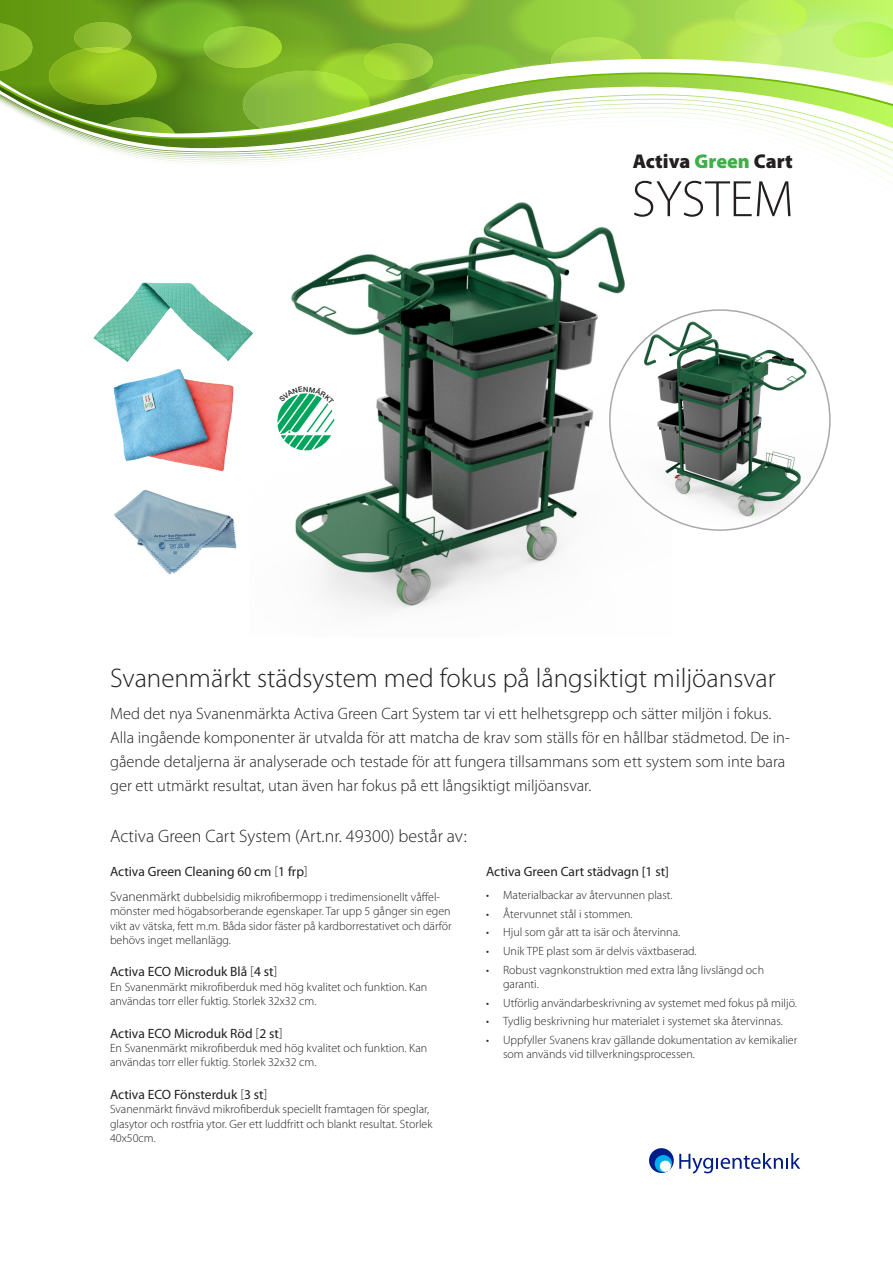
<style>
.page{position:relative;width:893px;height:1263px;background:#fff}
.page>*{position:absolute;margin:0;border:0;box-sizing:border-box;transform-origin:0 0}
.t1{font:300 51.6px "Myriad Pro";color:#231f20}
.t2{font:300 27px "Myriad Pro";color:#231f20}
.t3{font:900 19.95px "Myriad Pro";color:#231f20}
.t4{font:300 18px "Myriad Pro";color:#231f20}
.t5{font:300 16.5px/24px "Myriad Pro";color:#231f20}
.t6{font:13.5px "Myriad Pro";color:#231f20}
.t7{font:300 12px/14.4px "Myriad Pro";color:#231f20}
.s1{color:#40ae49}
.s2{font-weight:300}
.s3{font-size:13.5px}
</style>
<div class="page">
<svg style="left:0;top:0;width:893px;height:47px;background:#8cc23b"></svg>
<svg style="left:735px;top:0;width:72px;height:35px;background:#bcee5e"></svg>
<svg style="left:551px;top:37px;width:90px;height:10px"></svg>
<svg style="left:833px;top:22px;width:60px;height:25px"></svg>
<svg style="left:204px;top:26px;width:315px;height:21px;background:#7bb12f"></svg>
<svg style="left:0;top:22px;width:32px;height:25px"></svg>
<svg style="left:49px;top:22px;width:108px;height:25px;background:#7bae26"></svg>
<svg style="left:0;top:47px;width:893px;height:25px;background:#a3d057"></svg>
<svg style="left:0;top:72px;width:893px;height:21px"></svg>
<svg style="left:0;top:101px;width:893px;height:83px"></svg>
<img style="left:291px;top:202px;width:334px;height:409px">
<img style="left:93px;top:282px;width:160px;height:80px">
<img style="left:114px;top:369px;width:119px;height:102px">
<img style="left:114px;top:489px;width:123px;height:86px">
<div style="left:269px;top:385px;width:74px;height:74px;background:#fff;border-radius:50%"></div>
<img style="left:610px;top:315px;width:218px;height:215px">
<svg style="left:649px;top:1148px;width:25px;height:25px"></svg>
<div style="left:655px;top:1155px;width:17px;height:17px;background:#00aeef;border-radius:50%"></div>
<svg style="left:679px;top:1153px;width:121px;height:20px"></svg>
<div style="left:660px;top:1160px;width:11px;height:12px;background:#fff;border-radius:50%"></div>
<svg style="left:277px;top:386px;width:57px;height:64px"></svg>
<p class="t3" style="left:633px;top:148px;width:162px">Activa <span class="s1">Green</span> Cart</p>
<p class="t1" style="left:632px;top:168px;width:163px">SYSTEM</p>
<p class="t2" style="left:110px;top:662px;width:667px">Svanenmärkt städsystem med fokus på långsiktigt miljöansvar</p>
<p class="t5" style="left:110px;top:702px;width:681px">Med det nya Svanenmärkta Activa Green Cart System tar vi ett helhetsgrepp och sätter miljön i fokus.<br>Alla ingående komponenter är utvalda för att matcha de krav som ställs för en hållbar städmetod. De in&shy;gående detaljerna är analyserade och testade för att fungera tillsammans som ett system som inte bara ger ett utmärkt resultat, utan även har fokus på ett långsiktigt miljöansvar.</p>
<p class="t4" style="left:110px;top:825px;width:358px">Activa Green Cart System (Art.nr. 49300) består av:</p>
<p class="t6" style="left:110px;top:863px;width:199px">Activa Green Cleaning 60 cm <span class="s2">[</span>1 frp<span class="s2">]</span></p>
<p class="t7" style="left:110px;top:889px;width:343px"><span class="s3">Svanenmärkt</span> dubbelsidig mikrofibermopp i tredimensionellt våffel&shy;mönster med högabsorberande egenskaper. Tar upp 5 gånger sin egen vikt av vätska, fett m.m. Båda sidor fäster på kardborrestativet och därför behövs inget mellanlägg.</p>
<p class="t6" style="left:110px;top:963px;width:169px">Activa ECO Microduk Blå <span class="s2">[</span>4 st<span class="s2">]</span></p>
<p class="t7" style="left:110px;top:979px;width:319px">En Svanenmärkt mikrofiberduk med hög kvalitet och funktion. Kan användas torr eller fuktig. Storlek 32x32 cm.</p>
<p class="t6" style="left:110px;top:1025px;width:174px">Activa ECO Microduk Röd <span class="s2">[</span>2 st<span class="s2">]</span></p>
<p class="t7" style="left:110px;top:1041px;width:319px">En Svanenmärkt mikrofiberduk med hög kvalitet och funktion. Kan användas torr eller fuktig. Storlek 32x32 cm.</p>
<p class="t6" style="left:110px;top:1086px;width:159px">Activa ECO Fönsterduk <span class="s2">[</span>3 st<span class="s2">]</span></p>
<p class="t7" style="left:110px;top:1102px;width:324px">Svanenmärkt finvävd mikrofiberduk speciellt framtagen för speglar, glasytor och rostfria ytor. Ger ett luddfritt och blankt resultat. Storlek<br>40x50cm.</p>
<p class="t6" style="left:486px;top:863px;width:184px">Activa Green Cart städvagn [1 st]</p>
<p class="t7" style="left:486px;top:888px;width:188px">• Materialbackar av återvunnen plast.</p>
<p class="t7" style="left:486px;top:906px;width:148px">• Återvunnet stål i stommen.</p>
<p class="t7" style="left:486px;top:925px;width:196px">• Hjul som går att ta isär och återvinna.</p>
<p class="t7" style="left:486px;top:943px;width:212px">• Unik TPE plast som är delvis växtbaserad.</p>
<p class="t7" style="left:503px;top:962px;width:262px;text-indent:-17px">• Robust vagnkonstruktion med extra lång livslängd och garanti.</p>
<p class="t7" style="left:486px;top:995px;width:312px">• Utförlig användarbeskrivning av systemet med fokus på miljö.</p>
<p class="t7" style="left:486px;top:1014px;width:298px">• Tydlig beskrivning hur materialet i systemet ska återvinnas.</p>
<p class="t7" style="left:503px;top:1032px;width:296px;text-indent:-17px">• Uppfyller Svanens krav gällande dokumentation av kemikalier som används vid tillverkningsprocessen.</p>
</div>
